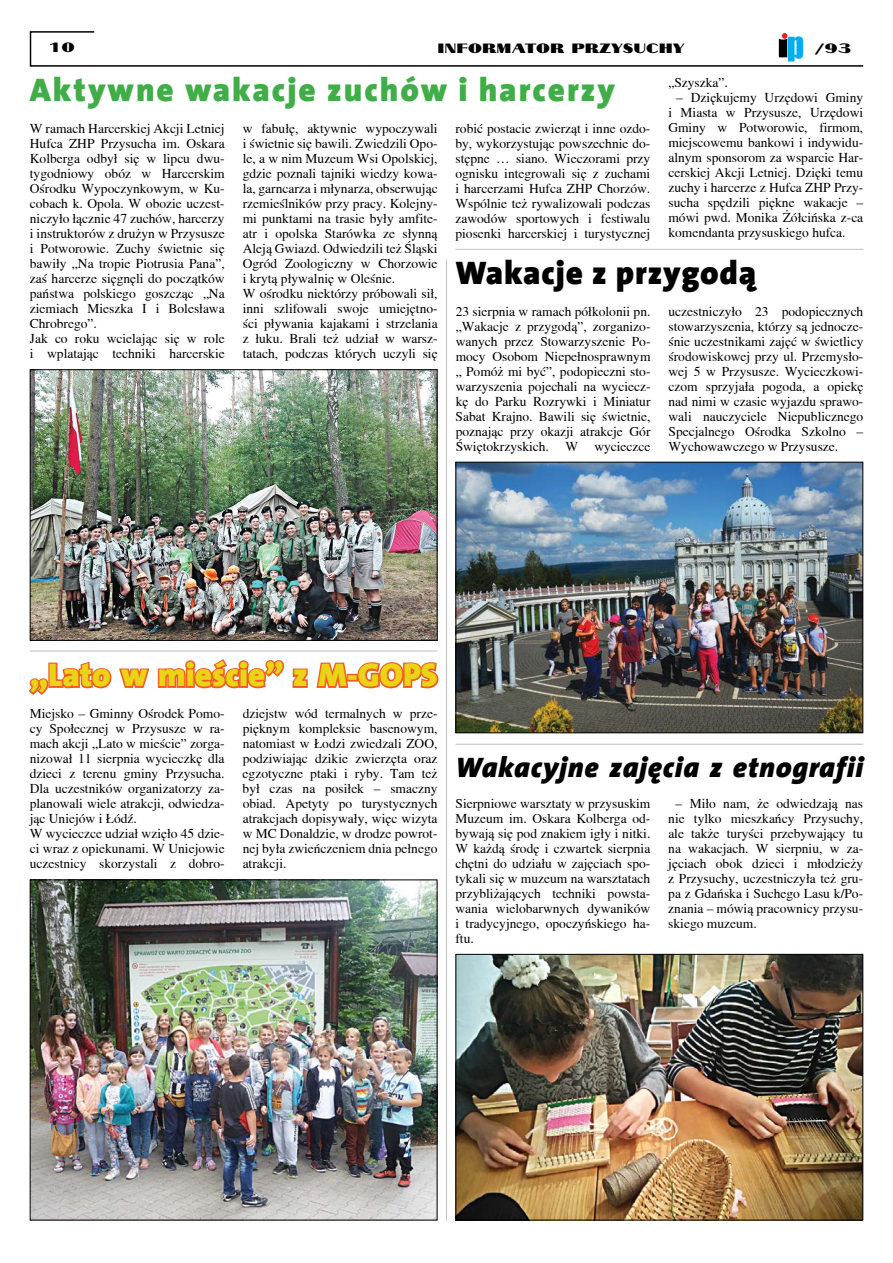
<style>
.page{position:relative;width:893px;height:1263px;background:#fff}
.page>*{position:absolute;margin:0;border:0;box-sizing:border-box;transform-origin:0 0}
.t1{font:900 33px "The Sans CEB9";letter-spacing:.06em;color:#41ad49}
.t2{font:900 33px "The Sans CEB9";color:#ebd417}
.t3{font:900 33px "The Sans CEB9";letter-spacing:.025em;color:#000}
.t4{font:italic 900 28.5px "The Sans CEB9";letter-spacing:.03em;color:#000}
.t5{font:13.5px/15px "Toronto";color:#000;text-align:justify}
.t6{font:13.5px "Cyklop";color:#000}
</style>
<div class="page">
<hr style="left:455px;top:744px;width:408px;height:1px;background:#bcbec0">
<hr style="left:455px;top:249px;width:408px;height:1px;background:#bcbec0">
<hr style="left:30px;top:651px;width:407px;height:1px;background:#bcbec0">
<svg style="left:29px;top:31px;width:835px;height:36px"></svg>
<hr style="left:446px;top:260px;width:1px;height:960px;background:#bcbec0">
<svg style="left:28px;top:650px;width:281px;height:45px"></svg>
<svg style="left:315px;top:612px;width:124px;height:77px"></svg>
<img style="left:32px;top:881px;width:403px;height:337px">
<div style="left:30px;top:879px;width:407px;height:341px;border:1px solid #000"></div>
<img style="left:457px;top:956px;width:404px;height:262px">
<div style="left:455px;top:954px;width:408px;height:266px;border:1px solid #000"></div>
<img style="left:457px;top:464px;width:404px;height:267px">
<div style="left:455px;top:462px;width:408px;height:271px;border:1px solid #000"></div>
<img style="left:32px;top:371px;width:403px;height:268px">
<div style="left:30px;top:369px;width:407px;height:272px;border:1px solid #000"></div>
<p class="t6" style="left:48px;top:37px;width:28px">10</p>
<p class="t6" style="left:437px;top:37px;width:249px">INFORMATOR PRZYSUCHY</p>
<p class="t6" style="left:815px;top:37px;width:38px">/93</p>
<h1 class="t1" style="left:30px;top:70px;width:587px">Aktywne wakacje zuchów i harcerzy</h1>
<p class="t5" style="left:455px;top:121px;width:196px">robić postacie zwierząt i inne ozdo&shy;by, wykorzystując powszechnie do&shy;stępne … siano. Wieczorami przy ognisku integrowali się z zuchami i harcerzami Hufca ZHP Chorzów.<br>Wspólnie też rywalizowali podczas zawodów sportowych i festiwalu piosenki harcerskiej i turystycznej</p>
<p class="t5" style="left:668px;top:75px;width:61px">„Szyszka”.</p>
<p class="t5" style="left:668px;top:90px;width:196px;text-indent:8px">– Dziękujemy Urzędowi Gminy i Miasta w Przysusze, Urzędowi Gminy w Potworowie, firmom, miejscowemu bankowi i indywidu&shy;alnym sponsorom za wsparcie Har&shy;cerskiej Akcji Letniej. Dzięki temu zuchy i harcerze z Hufca ZHP Przy&shy;sucha spędzili piękne wakacje – mówi pwd. Monika Żółcińska z-ca komendanta przysuskiego hufca.</p>
<p class="t5" style="left:30px;top:121px;width:196px;text-align:left">W ramach Harcerskiej Akcji Letniej<br>Hufca ZHP Przysucha im. Oskara<br>Kolberga odbył się w lipcu dwu&shy;tygodniowy obóz w Harcerskim<br>Ośrodku Wypoczynkowym, w Ku&shy;cobach k. Opola. W obozie uczest&shy;niczyło łącznie 47 zuchów, harcerzy i instruktorów z drużyn w Przysusze i Potworowie. Zuchy świetnie się bawiły „Na tropie Piotrusia Pana”, zaś harcerze sięgnęli do początków państwa polskiego goszcząc „Na ziemiach Mieszka I i Bolesława<br>Chrobrego”.<br>Jak co roku wcielając się w role i wplatając techniki harcerskie</p>
<p class="t5" style="left:243px;top:121px;width:196px;text-align:left">w fabułę, aktywnie wypoczywali i świetnie się bawili. Zwiedzili Opo&shy;le, a w nim Muzeum Wsi Opolskiej, gdzie poznali tajniki wiedzy kowa&shy;la, garncarza i młynarza, obserwując rzemieślników przy pracy. Kolejny&shy;mi punktami na trasie były amfite&shy;atr i opolska Starówka ze słynną Aleją Gwiazd. Odwiedzili też Śląski Ogród Zoologiczny w Chorzowie i krytą pływalnię w Oleśnie.<br>W ośrodku niektórzy próbowali sił, inni szlifowali swoje umiejętno&shy;ści pływania kajakami i strzelania z łuku. Brali też udział w warsz&shy;tatach, podczas których uczyli się</p>
<h1 class="t3" style="left:455px;top:253px;width:302px">Wakacje z przygodą</h1>
<p class="t5" style="left:456px;top:304px;width:196px">23 sierpnia w ramach półkolonii pn. „Wakacje z przygodą”, zorganizo&shy;wanych przez Stowarzyszenie Po&shy;mocy Osobom Niepełnosprawnym „ Pomóż mi być”, podopieczni sto&shy;warzyszenia pojechali na wyciecz&shy;kę do Parku Rozrywki i Miniatur Sabat Krajno. Bawili się świetnie, poznając przy okazji atrakcje Gór Świętokrzyskich. W wycieczce</p>
<p class="t5" style="left:668px;top:304px;width:196px">uczestniczyło 23 podopiecznych stowarzyszenia, którzy są jednocze&shy;śnie uczestnikami zajęć w świetlicy środowiskowej przy ul. Przemysło&shy;wej 5 w Przysusze. Wycieczkowi&shy;czom sprzyjała pogoda, a opiekę nad nimi w czasie wyjazdu sprawo&shy;wali nauczyciele Niepublicznego Specjalnego Ośrodka Szkolno – Wychowawczego w Przysusze.</p>
<h1 class="t2" style="left:30px;top:656px;width:409px">„Lato w mieście” z M-GOPS</h1>
<p class="t5" style="left:30px;top:706px;width:196px;text-align:left">Miejsko – Gminny Ośrodek Pomo&shy;cy Społecznej w Przysusze w ra&shy;mach akcji „Lato w mieście” zorga&shy;nizował 11 sierpnia wycieczkę dla dzieci z terenu gminy Przysucha.<br>Dla uczestników organizatorzy za&shy;planowali wiele atrakcji, odwiedza&shy;jąc Uniejów i Łódź.<br>W wycieczce udział wzięło 45 dzie&shy;ci wraz z opiekunami. W Uniejowie uczestnicy skorzystali z dobro-</p>
<p class="t5" style="left:243px;top:706px;width:196px">dziejstw wód termalnych w prze&shy;pięknym kompleksie basenowym, natomiast w Łodzi zwiedzali ZOO, podziwiając dzikie zwierzęta oraz egzotyczne ptaki i ryby. Tam też był czas na posiłek – smaczny obiad. Apetyty po turystycznych atrakcjach dopisywały, więc wizyta w MC Donaldzie, w drodze powrot&shy;nej była zwieńczeniem dnia pełnego atrakcji.</p>
<h2 class="t4" style="left:455px;top:751px;width:409px">Wakacyjne zajęcia z etnografii</h2>
<p class="t5" style="left:455px;top:796px;width:196px">Sierpniowe warsztaty w przysuskim Muzeum im. Oskara Kolberga od&shy;bywają się pod znakiem igły i nitki.<br>W każdą środę i czwartek sierpnia chętni do udziału w zajęciach spo&shy;tykali się w muzeum na warsztatach przybliżających techniki powsta&shy;wania wielobarwnych dywaników i tradycyjnego, opoczyńskiego ha&shy;ftu.</p>
<p class="t5" style="left:668px;top:796px;width:196px;text-indent:7px">– Miło nam, że odwiedzają nas nie tylko mieszkańcy Przysuchy, ale także turyści przebywający tu na wakacjach. W sierpniu, w za&shy;jęciach obok dzieci i młodzieży z Przysuchy, uczestniczyła też gru&shy;pa z Gdańska i Suchego Lasu k/Po&shy;znania – mówią pracownicy przysu&shy;skiego muzeum.</p>
</div>
